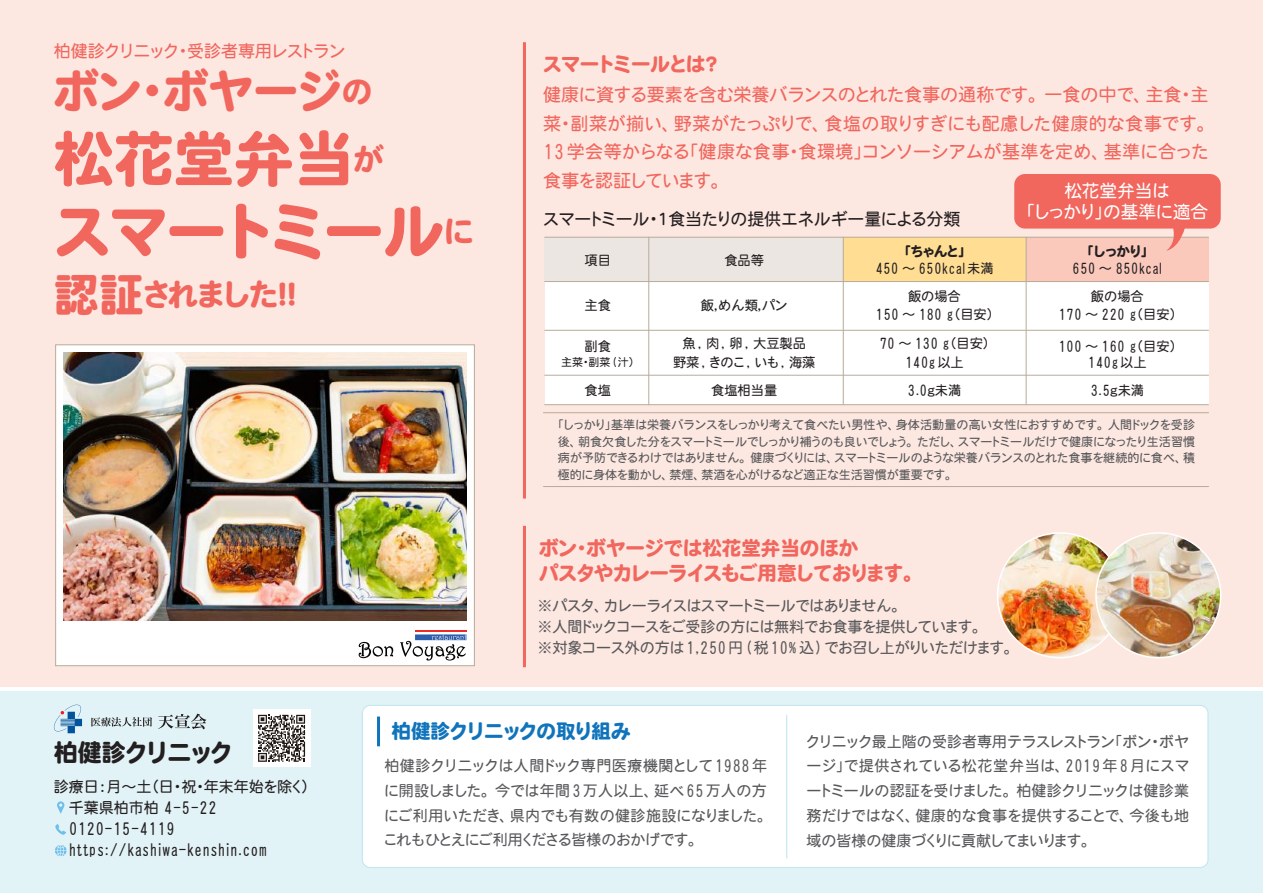
<style>
.page{position:relative;width:1263px;height:893px;background:#fff}
.page>*{position:absolute;margin:0;border:0;box-sizing:border-box;transform-origin:0 0}
.t1{font:60px/72.3px "HGP Heisei Marugothictai W8";color:#f1665d}
.t2{font:45px "HGP Heisei Marugothictai W8";color:#f1665d}
.t3{font:30px "HGP Heisei Marugothictai W8";color:#f1665d}
.t4{font:24px "HGP Heisei Marugothictai W8";color:#231f20}
.t5{font:19.5px/25.2px "HGP Heisei Marugothictai W8";color:#f1665d}
.t6{font:19.5px "HGP Heisei Marugothictai W8";color:#1074bc}
.t7{font:18px/28.5px "HGP Heisei Marugothictai W4";letter-spacing:.025em;color:#f1665d;text-align:justify}
.t8{font:17.7px/21px "HGP Heisei Marugothictai W4";color:#fff;text-align:center}
.t9{font:16.95px "HGP Heisei Marugothictai W4";color:#f1665d}
.t10{font:16.8px "HGP Heisei Marugothictai W4";color:#231f20}
.t11{font:15px/24.8px "HGP Heisei Marugothictai W4";color:#57585a;text-align:justify}
.t12{font:15px/21px "HGP Heisei Marugothictai W4";color:#231f20}
.t13{font:13.2px/17.9px "HGP Heisei Marugothictai W4";color:#231f20;text-align:center}
.t14{font:13.2px "HGP Heisei Marugothictai W8";color:#231f20}
.t15{font:12px/16.5px "HGP Heisei Marugothictai W4";color:#57585a;text-align:justify}
.t16{font:10.95px "HGP Heisei Marugothictai W4";color:#231f20}
.s1{font-size:30px}
.s2{font-size:45px}
</style>
<div class="page">
<div style="left:0;top:692px;width:1263px;height:201px;background:#e2f3f7"></div>
<div style="left:0;top:0;width:1263px;height:687px;background:#fde7e1"></div>
<div style="left:362px;top:705px;width:846px;height:163px;background:#fff"></div>
<div style="left:55px;top:344px;width:420px;height:322px;background:#fff;border:1px solid #b8ab99"></div>
<img style="left:997px;top:533px;width:125px;height:125px;border-radius:62px">
<img style="left:1096px;top:533px;width:125px;height:125px;border-radius:62px">
<div style="left:1095px;top:532px;width:126px;height:126px;border:2px solid #fff;border-radius:50%"></div>
<img style="left:64px;top:352px;width:402px;height:269px">
<div style="left:545px;top:237px;width:298px;height:45px;background:#ebe6e1"></div>
<div style="left:545px;top:281px;width:663px;height:124px;background:#fff"></div>
<div style="left:843px;top:237px;width:183px;height:45px;background:#ffdd93"></div>
<div style="left:1026px;top:237px;width:182px;height:45px;background:#fbc9bc"></div>
<hr style="left:545px;top:330px;width:663px;height:1px;background:#b8ab99">
<hr style="left:545px;top:281px;width:663px;height:1px;background:#b8ab99">
<hr style="left:545px;top:237px;width:663px;height:1px;background:#b8ab99">
<hr style="left:545px;top:375px;width:663px;height:1px;background:#b8ab99">
<hr style="left:545px;top:404px;width:663px;height:1px;background:#b8ab99">
<hr style="left:843px;top:237px;width:1px;height:168px;background:#b8ab99">
<hr style="left:1026px;top:237px;width:1px;height:168px;background:#b8ab99">
<hr style="left:648px;top:237px;width:1px;height:168px;background:#b8ab99">
<svg style="left:359px;top:642px;width:34px;height:16px"></svg>
<svg style="left:400px;top:634px;width:66px;height:26px"></svg>
<hr style="left:415px;top:630px;width:51px;height:2px;background:#ee2a29">
<hr style="left:523px;top:42px;width:3px;height:457px;background:#f1665d">
<hr style="left:523px;top:526px;width:3px;height:141px;background:#f1665d">
<hr style="left:377px;top:717px;width:3px;height:29px;background:#1074bc">
<hr style="left:786px;top:715px;width:1px;height:143px;background:#c3e7ee">
<hr style="left:543px;top:486px;width:665px;height:1px;background:#b8ab99">
<hr style="left:543px;top:412px;width:665px;height:1px;background:#b8ab99">
<div style="left:1014px;top:174px;width:207px;height:55px;background:#f1665d;border-radius:11px"></div>
<svg style="left:1166px;top:228px;width:20px;height:23px"></svg>
<svg style="left:91px;top:717px;width:61px;height:10px"></svg>
<svg style="left:158px;top:714px;width:48px;height:15px"></svg>
<svg style="left:54px;top:704px;width:28px;height:29px"></svg>
<svg style="left:55px;top:845px;width:12px;height:11px"></svg>
<svg style="left:55px;top:824px;width:11px;height:11px"></svg>
<svg style="left:57px;top:801px;width:7px;height:13px"></svg>
<div style="left:253px;top:709px;width:57px;height:58px;background:#fff"></div>
<svg style="left:258px;top:715px;width:47px;height:47px"></svg>
<p class="t9" style="left:54px;top:42px;width:293px">柏健診クリニック・受診者専用レストラン</p>
<h2 class="t2" style="left:54px;top:69px;width:320px">ボン・ボヤージ<span class="s1">の</span></h2>
<h1 class="t1" style="left:54px;top:123px;width:420px">松花堂弁当<sup>が<br></sup>スマートミール<sup>に</sup></h1>
<h3 class="t3" style="left:54px;top:279px;width:244px"><span class="s2">認証</span>されました！！</h3>
<h3 class="t5" style="left:543px;top:51px;width:176px">スマートミールとは？</h3>
<p class="t7" style="left:543px;top:80px;width:667px">健康に資する要素を含む栄養バランスのとれた食事の通称です。一食の中で、主食・主菜・副菜が揃い、野菜がたっぷりで、食塩の取りすぎにも配慮した健康的な食事です。13学会等からなる「健康な食事・食環境」コンソーシアムが基準を定め、基準に合った食事を認証しています。</p>
<p class="t8" style="left:1026px;top:180px;width:183px">松花堂弁当は<br>「しっかり」の基準に適合</p>
<p class="t10" style="left:543px;top:211px;width:418px">スマートミール・１食当たりの提供エネルギー量による分類</p>
<p class="t13" style="left:584px;top:251px;width:28px">項目</p>
<p class="t13" style="left:724px;top:251px;width:41px">食品等</p>
<p class="t14" style="left:904px;top:245px;width:62px">「ちゃんと」</p>
<p class="t13" style="left:875px;top:259px;width:120px">450 ～ 650kcal未満</p>
<p class="t13" style="left:584px;top:296px;width:28px">主食</p>
<p class="t13" style="left:584px;top:337px;width:28px">副食</p>
<p class="t16" style="left:561px;top:357px;width:75px">主菜・副菜(汁）</p>
<p class="t13" style="left:875px;top:287px;width:119px">飯の場合<br>150 ～ 180 g（目安）</p>
<p class="t13" style="left:701px;top:296px;width:88px">飯，めん類，パン</p>
<p class="t13" style="left:673px;top:334px;width:144px;line-height:18.6px">魚, 肉, 卵, 大豆製品<br>野菜, きのこ, いも, 海藻</p>
<p class="t13" style="left:879px;top:334px;width:112px;line-height:18.6px">70 ～ 130 g（目安）<br>140g以上</p>
<p class="t14" style="left:1087px;top:245px;width:62px">「しっかり」</p>
<p class="t13" style="left:1072px;top:259px;width:92px">650 ～ 850kcal</p>
<p class="t13" style="left:1058px;top:287px;width:119px">飯の場合<br>170 ～ 220 g（目安）</p>
<p class="t13" style="left:1058px;top:337px;width:119px">100 ～ 160 g（目安）</p>
<p class="t13" style="left:1088px;top:353px;width:60px">140g以上</p>
<p class="t13" style="left:584px;top:381px;width:28px">食塩</p>
<p class="t13" style="left:711px;top:381px;width:68px">食塩相当量</p>
<p class="t13" style="left:1090px;top:381px;width:55px">3.5ｇ未満</p>
<p class="t13" style="left:908px;top:381px;width:55px">3.0ｇ未満</p>
<p class="t15" style="left:558px;top:417px;width:639px">「しっかり」基準は栄養バランスをしっかり考えて食べたい男性や、身体活動量の高い女性におすすめです。人間ドックを受診後、朝食欠食した分をスマートミールでしっかり補うのも良いでしょう。ただし、スマートミールだけで健康になったり生活習慣病が予防できるわけではありません。健康づくりには、スマートミールのような栄養バランスのとれた食事を継続的に食べ、積極的に身体を動かし、禁煙、禁酒を心がけるなど適正な生活習慣が重要です。</p>
<h3 class="t5" style="left:539px;top:535px;width:380px">ボン・ボヤージでは松花堂弁当のほか<br>パスタやカレーライスもご用意しております。</h3>
<p class="t11" style="left:537px;top:595px;width:478px;line-height:21px;text-align:left">※パスタ、カレーライスはスマートミールではありません。<br>※人間ドックコースをご受診の方には無料でお食事を提供しています。<br>※対象コース外の方は1,250円(税10%込)でお召し上がりいただけます。</p>
<h3 class="t4" style="left:54px;top:741px;width:180px">柏健診クリニック</h3>
<p class="t12" style="left:69px;top:776px;width:242px;text-indent:-15px">診療日：月～土（日・祝・年末年始を除く）千葉県柏市柏 4-5-22<br>0120-15-4119 https://kashiwa-kenshin.com</p>
<h3 class="t6" style="left:392px;top:721px;width:240px">柏健診クリニックの取り組み</h3>
<p class="t11" style="left:384px;top:753px;width:384px">柏健診クリニックは人間ドック専門医療機関として1988年に開設しました。今では年間3万人以上、延べ65万人の方にご利用いただき、県内でも有数の健診施設になりました。これもひとえにご利用くださる皆様のおかげです。</p>
<p class="t11" style="left:806px;top:729px;width:384px">クリニック最上階の受診者専用テラスレストラン「ボン・ボヤージ」で提供されている松花堂弁当は、2019年8月にスマートミールの認証を受けました。柏健診クリニックは健診業務だけではなく、健康的な食事を提供することで、今後も地域の皆様の健康づくりに貢献してまいります。</p>
</div>
